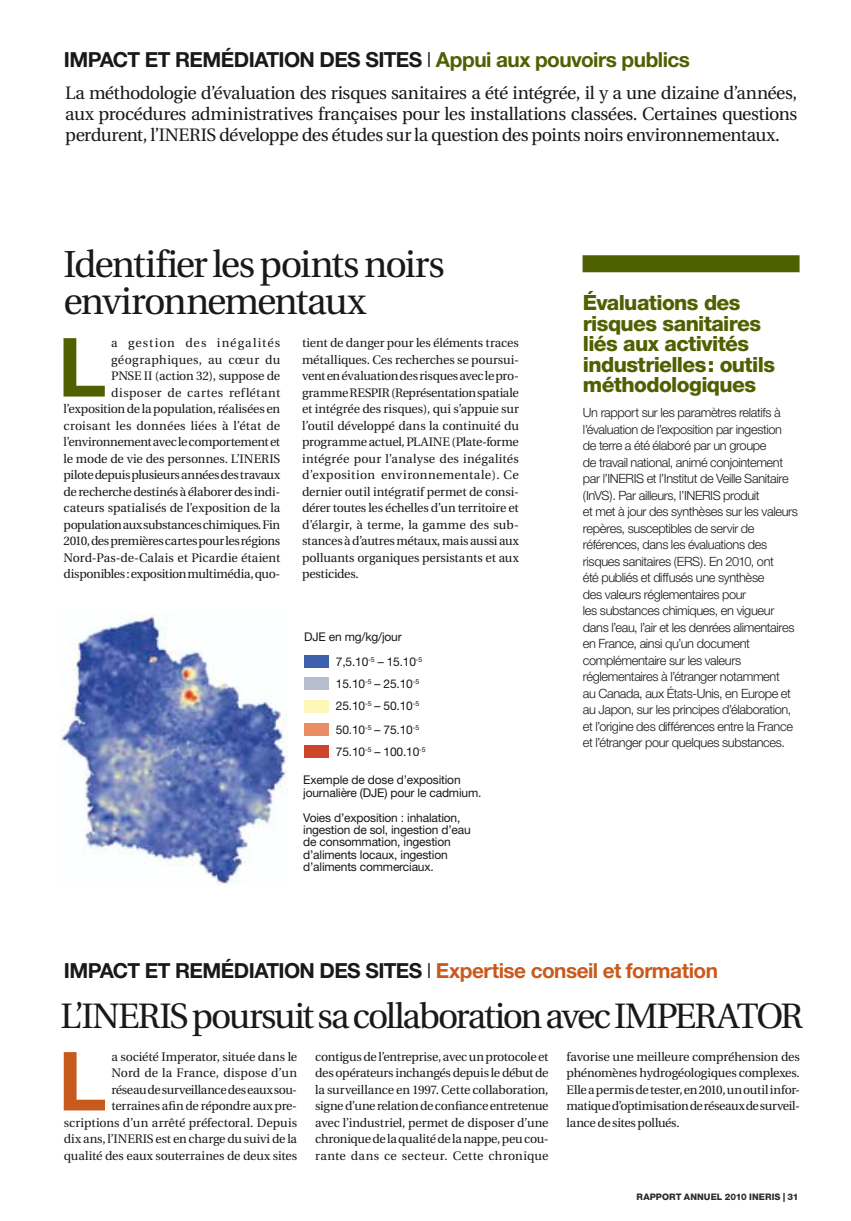
<style>
.page{position:relative;width:851px;height:1221px;background:#fff}
.page>*{position:absolute;margin:0;border:0;box-sizing:border-box;transform-origin:0 0}
.t1{font:700 81.75px "Helvetica Neue CE";color:#4f6000}
.t2{font:700 81.75px "Helvetica Neue CE";color:#c85a1d}
.t3{font:37.5px/37.2px "Utopia";letter-spacing:-.05em;color:#191918}
.t4{font:35.25px "Utopia";letter-spacing:-.055em;color:#191918}
.t5{font:800 21px/20.5px "Helvetica Neue";letter-spacing:-.03em;color:#4f6000}
.t6{font:700 20.85px "Helvetica Neue";letter-spacing:-.025em;color:#191918}
.t7{font:700 20.85px "Helvetica Neue";letter-spacing:-.025em;color:#c85a1d}
.t8{font:700 20.85px "Helvetica Neue";letter-spacing:-.025em;color:#4f6000}
.t9{font:18px/20.7px "Utopia";letter-spacing:-.035em;color:#191918;text-align:justify}
.t10{font:300 12.75px/16.5px "Helvetica Neue";letter-spacing:-.025em;color:#191918}
.t11{font:12.3px/16.5px "Utopia";letter-spacing:-.015em;color:#191918;text-align:right}
.t12{font:12px/12.3px "Helvetica Neue";letter-spacing:-.015em;color:#191918}
.t13{font:800 9px "Helvetica Neue";letter-spacing:.01em;color:#2b2b2a}
.s1{font-weight:300;color:#191918}
</style>
<div class="page">
<div style="left:582px;top:255px;width:217px;height:17px;background:#4f6000"></div>
<img style="left:59px;top:614px;width:228px;height:271px">
<div style="left:304px;top:655px;width:24px;height:12px;background:#3d61ac"></div>
<div style="left:304px;top:700px;width:24px;height:12px;background:#fff7ba"></div>
<div style="left:304px;top:677px;width:24px;height:13px;background:#b6bdce"></div>
<div style="left:304px;top:723px;width:24px;height:12px;background:#e88d64"></div>
<div style="left:304px;top:744px;width:24px;height:13px;background:#cf452c"></div>
<h3 class="t6" style="left:64px;top:47px;width:21px">Impact</h3>
<h3 class="t6" style="left:145px;top:47px;width:46px">et remé</h3>
<h3 class="t6" style="left:234px;top:47px;width:26px">diatio</h3>
<h3 class="t6" style="left:299px;top:47px;width:78px">n des sites</h3>
<h3 class="t8" style="left:426px;top:47px;width:265px"><span class="s1">I</span> Appui aux pouvoirs publics</h3>
<p class="t9" style="left:65px;top:83px;width:733px">La méthodologie d’évaluation des risques sanitaires a été intégrée, il y a une dizaine d’années, aux procédures administratives françaises pour les installations classées. Certaines questions perdurent, l’INERIS développe des études sur la question des points noirs environnementaux.</p>
<h2 class="t3" style="left:64px;top:246px;width:382px">Identifier les points noirs environnementaux</h2>
<p class="t11" style="left:64px;top:335px;width:218px">a gestion des inégalités géographiques, au cœur du<br>PNSE II (action 32), suppose de disposer de cartes reflétant l’exposition de la population, réalisées en croisant les données liées à l’état de l’environnement avec le comportement et le mode de vie des personnes. L’INERIS pilote depuis plusieurs années des travaux de recherche destinés à élaborer des indi&shy;cateurs spatialisés de l’exposition de la population aux substances chimiques. Fin 2010, des premières cartes pour les régions Nord-Pas-de-Calais et Picardie étaient disponibles : exposition multimédia, quo-</p>
<p class="t11" style="left:302px;top:335px;width:218px;text-align:left">tient de danger pour les éléments traces métalliques. Ces recherches se poursui&shy;vent en évaluation des risques avec le pro&shy;gramme RESPIR (Représentation spatiale et intégrée des risques), qui s’appuie sur l’outil développé dans la continuité du programme actuel, PLAINE (Plate-forme intégrée pour l’analyse des inégalités d’exposition environnementale). Ce dernier outil intégratif permet de consi&shy;dérer toutes les échelles d’un territoire et d’élargir, à terme, la gamme des sub&shy;stances à d’autres métaux, mais aussi aux polluants organiques persistants et aux pesticides.</p>
<h1 class="t1" style="left:58px;top:317px;width:50px">L</h1>
<p class="t12" style="left:336px;top:624px;width:88px;line-height:24.5px;text-indent:-32px">DJE en mg/kg/jour<br>7,5.10<sup>-5</sup> – 15.10<sup>-5</sup></p>
<p class="t12" style="left:336px;top:672px;width:85px;line-height:22px">15.10<sup>-5</sup> – 25.10<sup>-5<br></sup>25.10<sup>-5</sup> – 50.10<sup>-5</sup></p>
<p class="t12" style="left:336px;top:718px;width:91px;line-height:22px">50.10<sup>-5</sup> – 75.10<sup>-5<br></sup>75.10<sup>-5</sup> – 100.10<sup>-5</sup></p>
<p class="t12" style="left:303px;top:773px;width:180px">Exemple de dose d’exposition journalière (DJE) pour le cadmium.</p>
<p class="t12" style="left:303px;top:811px;width:169px">Voies d’exposition : inhalation, ingestion de sol, ingestion d’eau de consommation, ingestion d’aliments locaux, ingestion d’aliments commerciaux.</p>
<h3 class="t5" style="left:583px;top:292px;width:194px">Évaluations des risques sanitaires liés aux activités industrielles: outils méthodologiques</h3>
<p class="t10" style="left:583px;top:404px;width:216px">Un rapport sur les paramètres relatifs à l’évaluation de l’exposition par ingestion de terre a été élaboré par un groupe<br>de travail national, animé conjointement par l’INERIS et l’Institut de Veille Sanitaire (InVS). Par ailleurs, l’INERIS produit<br>et met à jour des synthèses sur les valeurs repères, susceptibles de servir de références, dans les évaluations des risques sanitaires (ERS). En 2010, ont<br>été publiés et diffusés une synthèse<br>des valeurs réglementaires pour<br>les substances chimiques, en vigueur dans l’eau, l’air et les denrées alimentaires en France, ainsi qu’un document complémentaire sur les valeurs réglementaires à l’étranger notamment<br>au Canada, aux États-Unis, en Europe et au Japon, sur les principes d’élaboration, et l’origine des différences entre la France et l’étranger pour quelques substances.</p>
<h3 class="t6" style="left:64px;top:957px;width:21px">Impact</h3>
<h3 class="t6" style="left:145px;top:957px;width:46px">et remé</h3>
<h3 class="t6" style="left:234px;top:957px;width:26px">diatio</h3>
<h3 class="t6" style="left:299px;top:957px;width:78px">n des sites</h3>
<h3 class="t7" style="left:426px;top:957px;width:293px"><span class="s1">I</span> Expertise conseil et formation</h3>
<h3 class="t4" style="left:61px;top:996px;width:744px">L’INERIS poursuit sa collaboration avec IMPERATOR</h3>
<h1 class="t2" style="left:58px;top:1030px;width:50px">L</h1>
<p class="t11" style="left:64px;top:1048px;width:235px">a société Imperator, située dans le<br>Nord de la France, dispose d’un<br>réseau de surveillance des eaux sou&shy;terraines afin de répondre aux pre&shy;scriptions d’un arrêté préfectoral. Depuis dix ans, l’INERIS est en charge du suivi de la qualité des eaux souterraines de deux sites</p>
<p class="t11" style="left:315px;top:1048px;width:235px;text-align:justify">contigus de l’entreprise, avec un protocole et des opérateurs inchangés depuis le début de la surveillance en 1997. Cette collaboration, signe d’une relation de confiance entretenue avec l’industriel, permet de disposer d’une chronique de la qualité de la nappe, peu cou&shy;rante dans ce secteur. Cette chronique</p>
<p class="t11" style="left:566px;top:1048px;width:235px;text-align:justify">favorise une meilleure compréhension des phénomènes hydrogéologiques complexes.<br>Elle a permis de tester, en 2010, un outil infor&shy;matique d’optimisation de réseaux de surveil&shy;lance de sites pollués.</p>
<p class="t13" style="left:636px;top:1190px;width:163px">rapport annuel 2010 Ineris | 31</p>
</div>
